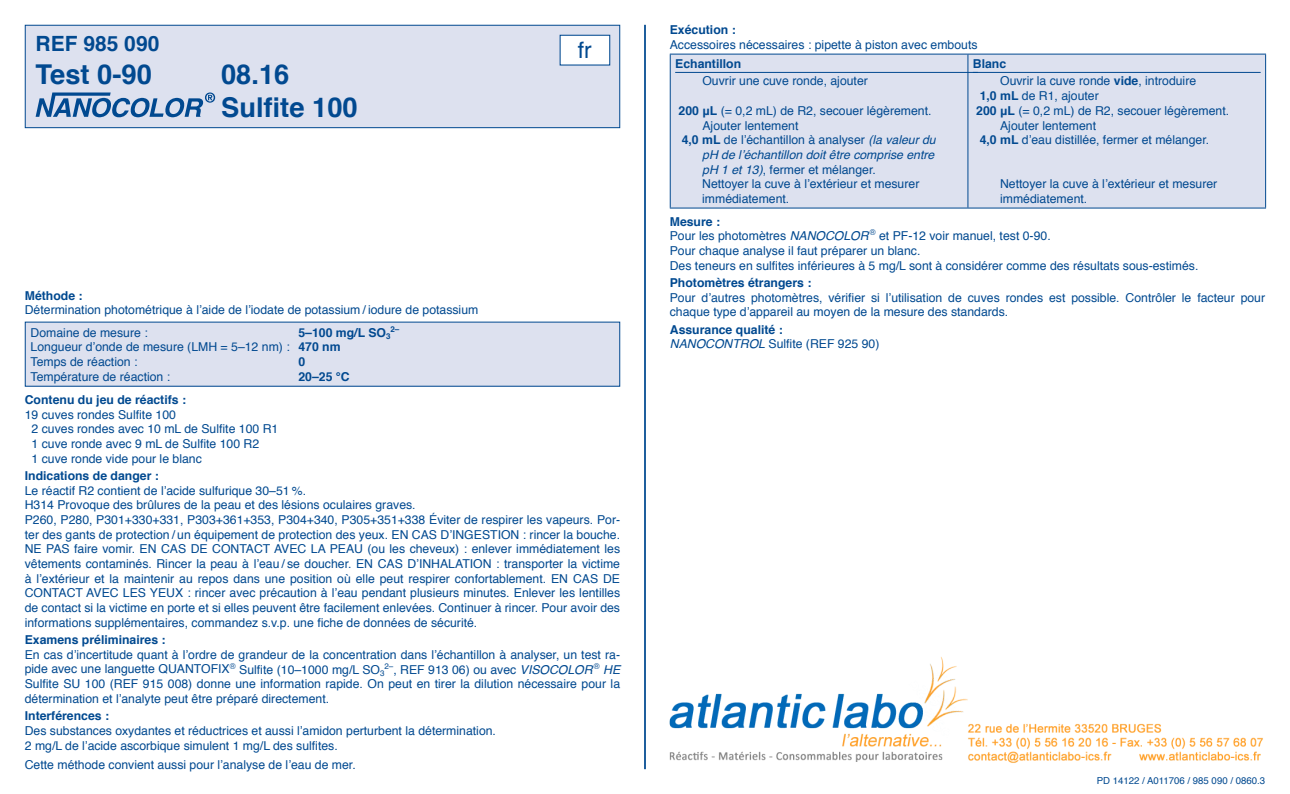
<style>
.page{position:relative;width:1290px;height:794px;background:#fff}
.page>*{position:absolute;margin:0;border:0;box-sizing:border-box;transform-origin:0 0}
.t1{font:700 27.3px/32.9px "Helvetica";color:#014990}
.t2{font:22.75px "Helvetica";color:#014990}
.t3{font:700 21px "Helvetica";color:#014990}
.t4{font:12.25px/14.7px "Helvetica";color:#014990}
.t5{font:700 12.25px/14.7px "Helvetica";color:#014990}
.t6{font:italic 12.25px "Helvetica";color:#014990}
.t7{font:9.62px "Helvetica";color:#014990}
.t8{font:700 8.05px "Helvetica";color:#014990}
.s1{font-weight:700}
.s2{font-style:italic}
.s3{font-weight:400;font-style:italic}
.s4{font-weight:400}
</style>
<div class="page">
<div style="left:25px;top:25px;width:595px;height:103px;background:#dde1ef"></div>
<svg style="left:36px;top:92px;width:179px;height:25px"></svg>
<div style="left:25px;top:25px;width:595px;height:103px;border:1px solid #014990"></div>
<div style="left:560px;top:35px;width:50px;height:30px;background:#fff"></div>
<div style="left:560px;top:35px;width:50px;height:31px;border:1px solid #014990"></div>
<hr style="left:644px;top:25px;width:2px;height:744px;background:#014990">
<div style="left:25px;top:322px;width:595px;height:64px;background:#dde1ef"></div>
<div style="left:671px;top:55px;width:594px;height:153px;background:#dde1ef"></div>
<hr style="left:670px;top:54px;width:298px;height:1px;background:#014990">
<hr style="left:670px;top:55px;width:1px;height:153px;background:#014990">
<hr style="left:968px;top:54px;width:298px;height:1px;background:#014990">
<hr style="left:967px;top:55px;width:1px;height:153px;background:#014990">
<hr style="left:1265px;top:55px;width:1px;height:153px;background:#014990">
<hr style="left:670px;top:208px;width:298px;height:1px;background:#014990">
<hr style="left:968px;top:208px;width:298px;height:1px;background:#014990">
<hr style="left:675px;top:72px;width:303px;height:1px;background:#014990">
<hr style="left:973px;top:72px;width:287px;height:1px;background:#014990">
<img style="left:669px;top:657px;width:594px;height:106px">
<h3 class="t3" style="left:36px;top:27px;width:125px">REF 985 090</h3>
<h1 class="t1" style="left:36px;top:59px;width:118px">Test 0-90</h1>
<h1 class="t1" style="left:221px;top:59px;width:138px">08.16<br>Sulfite 100</h1>
<p class="t5" style="left:25px;top:288px;width:59px">Méthode :</p>
<p class="t4" style="left:31px;top:299px;width:449px;line-height:22.4px;text-indent:-6px">Détermination photométrique à l’aide de l’iodate de potassium / iodure de potassium<br>Domaine de mesure :</p>
<p class="t5" style="left:298px;top:325px;width:94px">5–100 mg/L SO<sub>3</sub></p>
<p class="t8" style="left:390px;top:322px;width:10px">2–</p>
<p class="t4" style="left:31px;top:340px;width:311px">Longueur d’onde de mesure (LMH = 5–12 nm) : <span class="s1">470 nm<br></span>Temps de réaction :</p>
<p class="t5" style="left:298px;top:354px;width:8px">0</p>
<h2 class="t2" style="left:578px;top:33px;width:15px">fr</h2>
<p class="t4" style="left:31px;top:369px;width:141px">Température de réaction :</p>
<p class="t5" style="left:298px;top:369px;width:53px">20–25 °C</p>
<p class="t5" style="left:25px;top:392px;width:163px">Contenu du jeu de réactifs :</p>
<p class="t4" style="left:32px;top:407px;width:248px;text-indent:-7px">19 cuves rondes Sulfite 100<br>2 cuves rondes avec 10 mL de Sulfite 100 R1<br>1 cuve ronde avec 9 mL de Sulfite 100 R2<br>1 cuve ronde vide pour le blanc</p>
<p class="t5" style="left:25px;top:468px;width:136px">Indications de danger :</p>
<p class="t4" style="left:25px;top:483px;width:597px">Le réactif R2 contient de l’acide sulfurique 30–51 %.<br>H314 Provoque des brûlures de la peau et des lésions oculaires graves.<br>P260, P280, P301+330+331, P303+361+353, P304+340, P305+351+338 Éviter de respirer les vapeurs. Por&shy;ter des gants de protection / un équipement de protection des yeux. EN CAS D’INGESTION : rincer la bouche.<br>NE PAS faire vomir. EN CAS DE CONTACT AVEC LA PEAU (ou les cheveux) : enlever immédiatement les vêtements contaminés. Rincer la peau à l’eau / se doucher. EN CAS D’INHALATION : transporter la victime à l’extérieur et la maintenir au repos dans une position où elle peut respirer confortablement. EN CAS DE CONTACT AVEC LES YEUX : rincer avec précaution à l’eau pendant plusieurs minutes. Enlever les lentilles de contact si la victime en porte et si elles peuvent être facilement enlevées. Continuer à rincer. Pour avoir des informations supplémentaires, commandez s.v.p. une fiche de données de sécurité.</p>
<p class="t5" style="left:25px;top:632px;width:142px">Examens préliminaires :</p>
<p class="t4" style="left:25px;top:647px;width:597px;text-align:justify">En cas d’incertitude quant à l’ordre de grandeur de la concentration dans l’échantillon à analyser, un test ra&shy;pide avec une languette QUANTOFIX<sup>®</sup> Sulfite (10–1000 mg/L SO<sub>3</sub><sup>2–</sup>, REF 913 06) ou avec <span class="s2">VISOCOLOR</span> <sup>®</sup> <span class="s2">HE </span>Sulfite SU 100 (REF 915 008) donne une information rapide. On peut en tirer la dilution nécessaire pour la détermination et l’analyte peut être préparé directement.</p>
<p class="t5" style="left:25px;top:708px;width:86px">Interférences :</p>
<p class="t4" style="left:25px;top:723px;width:473px">Des substances oxydantes et réductrices et aussi l’amidon perturbent la détermination.<br>2 mg/L de l’acide ascorbique simulent 1 mg/L des sulfites.</p>
<p class="t4" style="left:25px;top:758px;width:332px">Cette méthode convient aussi pour l’analyse de l’eau de mer.</p>
<p class="t5" style="left:670px;top:22px;width:68px">Exécution :</p>
<p class="t4" style="left:670px;top:37px;width:309px">Accessoires nécessaires : pipette à piston avec embouts</p>
<p class="t5" style="left:675px;top:57px;width:68px">Echantillon</p>
<p class="t4" style="left:702px;top:74px;width:167px">Ouvrir une cuve ronde, ajouter</p>
<p class="t4" style="left:678px;top:104px;width:254px"><span class="s1">200 μL</span> (= 0,2 mL) de R2, secouer légèrement.</p>
<p class="t4" style="left:702px;top:118px;width:98px">Ajouter lentement</p>
<p class="t4" style="left:682px;top:133px;width:255px"><span class="s1">4,0 mL</span> de l’échantillon à analyser <span class="s2">(la valeur du</span></p>
<p class="t6" style="left:702px;top:145px;width:234px">pH de l’échantillon doit être comprise entre</p>
<p class="t4" style="left:702px;top:162px;width:175px"><span class="s2">pH 1 et 13)</span>, fermer et mélanger.</p>
<p class="t4" style="left:702px;top:177px;width:219px">Nettoyer la cuve à l’extérieur et mesurer</p>
<p class="t4" style="left:702px;top:192px;width:89px">immédiatement.</p>
<p class="t4" style="left:1000px;top:56px;width:198px;line-height:17.2px;text-indent:-27px"><span class="s1">Blanc<br></span>Ouvrir la cuve ronde <span class="s1">vide</span>, introduire</p>
<p class="t4" style="left:980px;top:89px;width:121px"><span class="s1">1,0 mL</span> de R1, ajouter</p>
<p class="t4" style="left:976px;top:104px;width:254px"><span class="s1">200 μL</span> (= 0,2 mL) de R2, secouer légèrement.</p>
<p class="t4" style="left:1000px;top:118px;width:98px">Ajouter lentement</p>
<p class="t4" style="left:980px;top:133px;width:231px"><span class="s1">4,0 mL</span> d’eau distillée, fermer et mélanger.</p>
<p class="t4" style="left:1000px;top:177px;width:219px">Nettoyer la cuve à l’extérieur et mesurer immédiatement.</p>
<p class="t4" style="left:670px;top:214px;width:530px"><span class="s1">Mesure :<br></span>Pour les photomètres <span class="s2">NANOCOLOR</span> <sup>®</sup> et PF-12 voir manuel, test 0-90.<br>Pour chaque analyse il faut préparer un blanc.<br>Des teneurs en sulfites inférieures à 5 mg/L sont à considérer comme des résultats sous-estimés.</p>
<p class="t5" style="left:670px;top:275px;width:143px">Photomètres étrangers :</p>
<p class="t4" style="left:670px;top:290px;width:597px">Pour d’autres photomètres, vérifier si l’utilisation de cuves rondes est possible. Contrôler le facteur pour chaque type d’appareil au moyen de la mesure des standards.</p>
<p class="t5" style="left:670px;top:322px;width:211px">Assurance qualité :<br><span class="s3">NANOCONTROL</span> <span class="s4">Sulfite (REF 925 90)</span></p>
<p class="t7" style="left:1097px;top:773px;width:170px">PD 14122 / A011706 / 985 090 / 0860.3</p>
</div>
